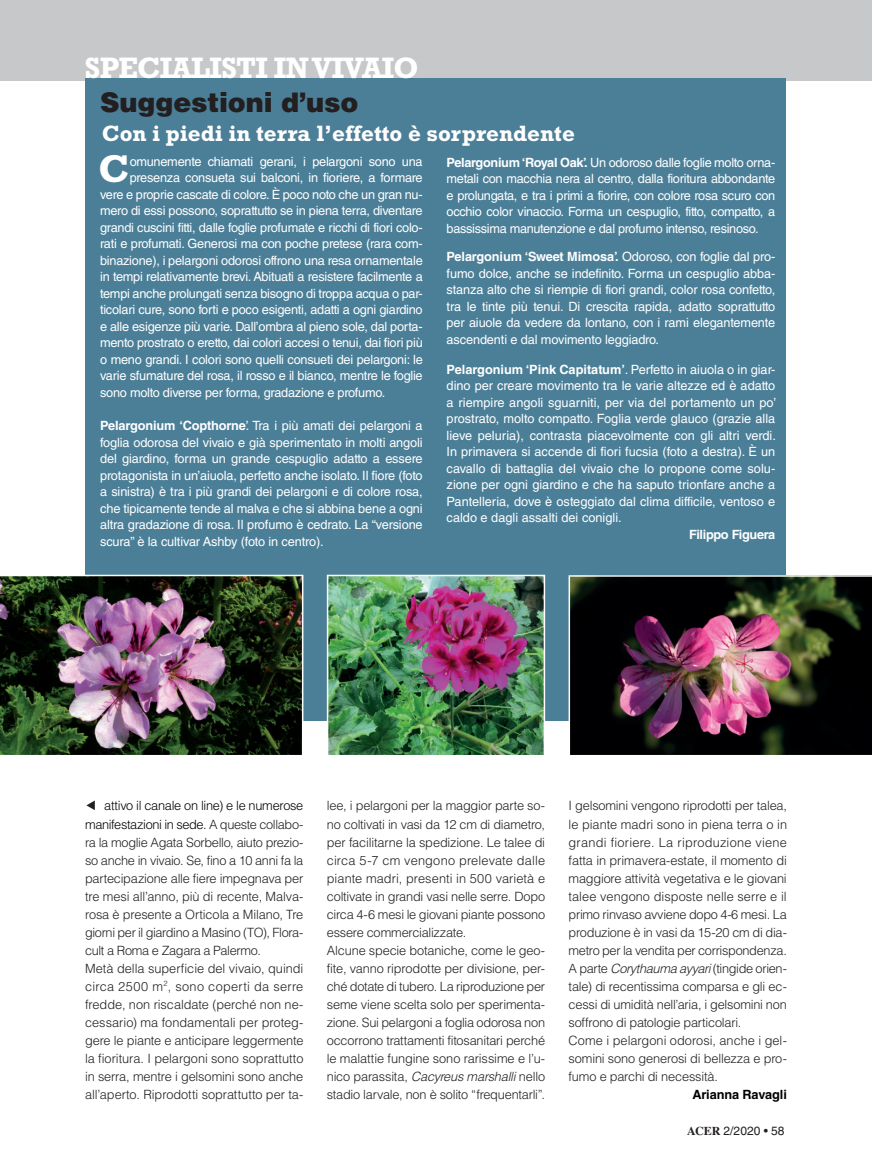
<style>
.page{position:relative;width:872px;height:1170px;background:#fff}
.page>*{position:absolute;margin:0;border:0;box-sizing:border-box;transform-origin:0 0}
.testo-BOX{font:700 39.3px "Rockwell Std";color:#fff}
.VIVAIO{font:700 30px "Rockwell Std";letter-spacing:-.025em;color:#fff}
.TESTO_portante{font:900 27px "Helvetica LT Std";letter-spacing:-.005em;color:#231f20}
.Titolo-BOX{font:700 22.5px "Rockwell Std";color:#fff}
.testo-BOX-2{font:12.75px/16.5px "Helvetica LT Std";letter-spacing:-.02em;color:#fff;text-align:justify}
.TESTO_portante-2{font:300 12.75px/18px "Helvetica LT Std";letter-spacing:-.015em;color:#231f20;text-align:justify}
.TESTO_portante-3{font:700 12.75px "Helvetica LT Std";letter-spacing:-.005em;color:#000}
.testo-BOX-3{font:700 12.75px "Helvetica LT Std";letter-spacing:-.025em;color:#fff}
.t1{font:12px "Helvetica LT Std";color:#231f20}
.s1{font-weight:700}
.s2{color:#000}
.s3{font-style:italic}
.s4{font-family:"Times LT Std";font-weight:700}
</style>
<div class="page">
<div style="left:0;top:0;width:872px;height:80px;background:#c7c8ca"></div>
<div style="left:85px;top:78px;width:700px;height:642px;background:#4b7f98"></div>
<img style="left:0;top:574px;width:303px;height:181px">
<img style="left:330px;top:577px;width:212px;height:176px">
<div style="left:327px;top:574px;width:218px;height:182px;border:2px solid #fff"></div>
<img style="left:568px;top:575px;width:304px;height:180px">
<p class="VIVAIO" style="left:85px;top:50px;width:335px">SPECIALISTI IN VIVAIO</p>
<p class="TESTO_portante" style="left:100px;top:85px;width:260px">Suggestioni d’uso</p>
<p class="Titolo-BOX" style="left:102px;top:120px;width:474px">Con i piedi in terra l’effetto è sorprendente</p>
<p class="testo-BOX" style="left:99px;top:146px;width:32px">C</p>
<p class="testo-BOX-2" style="left:130px;top:153px;width:294px">omunemente chiamati gerani, i pelargoni sono una</p>
<p class="testo-BOX-2" style="left:130px;top:170px;width:294px">presenza consueta sui balconi, in fioriere, a formare</p>
<p class="testo-BOX-2" style="left:100px;top:186px;width:324px">vere e proprie cascate di colore. È poco noto che un gran nu-</p>
<p class="testo-BOX-2" style="left:100px;top:203px;width:324px">mero di essi possono, soprattutto se in piena terra, diventare</p>
<p class="testo-BOX-2" style="left:100px;top:219px;width:324px">grandi cuscini fitti, dalle foglie profumate e ricchi di fiori colo-</p>
<p class="testo-BOX-2" style="left:100px;top:236px;width:324px">rati e profumati. Generosi ma con poche pretese (rara com-</p>
<p class="testo-BOX-2" style="left:100px;top:252px;width:324px">binazione), i pelargoni odorosi offrono una resa ornamentale</p>
<p class="testo-BOX-2" style="left:100px;top:269px;width:324px">in tempi relativamente brevi. Abituati a resistere facilmente a</p>
<p class="testo-BOX-2" style="left:100px;top:285px;width:324px">tempi anche prolungati senza bisogno di troppa acqua o par-</p>
<p class="testo-BOX-2" style="left:100px;top:302px;width:324px">ticolari cure, sono forti e poco esigenti, adatti a ogni giardino</p>
<p class="testo-BOX-2" style="left:100px;top:318px;width:324px">e alle esigenze più varie. Dall’ombra al pieno sole, dal porta-</p>
<p class="testo-BOX-2" style="left:100px;top:335px;width:324px">mento prostrato o eretto, dai colori accesi o tenui, dai fiori più</p>
<p class="testo-BOX-2" style="left:100px;top:351px;width:324px">o meno grandi. I colori sono quelli consueti dei pelargoni: le</p>
<p class="testo-BOX-2" style="left:100px;top:368px;width:324px">varie sfumature del rosa, il rosso e il bianco, mentre le foglie</p>
<p class="testo-BOX-2" style="left:100px;top:384px;width:287px">sono molto diverse per forma, gradazione e profumo.</p>
<p class="testo-BOX-2" style="left:100px;top:417px;width:324px"><span class="s1">Pelargonium ‘Copthorne</span>’. Tra i più amati dei pelargoni a foglia odorosa del vivaio e già sperimentato in molti angoli del giardino, forma un grande cespuglio adatto a essere protagonista in un’aiuola, perfetto anche isolato. Il fiore (foto a sinistra) è tra i più grandi dei pelargoni e di colore rosa, che tipicamente tende al malva e che si abbina bene a ogni altra gradazione di rosa. Il profumo è cedrato. La “versione scura” è la cultivar Ashby (foto in centro).</p>
<p class="testo-BOX-2" style="left:446px;top:154px;width:330px"><span class="s1">Pelargonium ‘Royal Oak’.</span> Un odoroso dalle foglie molto orna&shy;metali con macchia nera al centro, dalla fioritura abbondante e prolungata, e tra i primi a fiorire, con colore rosa scuro con occhio color vinaccio. Forma un cespuglio, fitto, compatto, a bassissima manutenzione e dal profumo intenso, resinoso.</p>
<p class="testo-BOX-2" style="left:446px;top:248px;width:330px"><span class="s1">Pelargonium ‘Sweet Mimosa’.</span> Odoroso, con foglie dal pro&shy;fumo dolce, anche se indefinito. Forma un cespuglio abba&shy;stanza alto che si riempie di fiori grandi, color rosa confetto, tra le tinte più tenui. Di crescita rapida, adatto soprattutto per aiuole da vedere da lontano, con i rami elegantemente ascendenti e dal movimento leggiadro.</p>
<p class="testo-BOX-2" style="left:446px;top:361px;width:331px"><span class="s1">Pelargonium ‘Pink Capitatum’</span>. Perfetto in aiuola o in giar&shy;dino per creare movimento tra le varie altezze ed è adatto a riempire angoli sguarniti, per via del portamento un po’ prostrato, molto compatto. Foglia verde glauco (grazie alla lieve peluria), contrasta piacevolmente con gli altri verdi.<br>In primavera si accende di fiori fucsia (foto a destra). È un cavallo di battaglia del vivaio che lo propone come solu&shy;zione per ogni giardino e che ha saputo trionfare anche a Pantelleria, dove è osteggiato dal clima difficile, ventoso e caldo e dagli assalti dei conigli.</p>
<p class="testo-BOX-3" style="left:689px;top:526px;width:88px">Filippo Figuera</p>
<p class="TESTO_portante-2" style="left:85px;top:796px;width:220px;text-indent:19px"><span class="s2">attivo il canale on line) e le numerose manifestazioni in sede.</span> A queste collabo&shy;ra la moglie Agata Sorbello, aiuto prezio&shy;so anche in vivaio. Se, fino a 10 anni fa la partecipazione alle fiere impegnava per tre mesi all’anno, più di recente, Malva&shy;rosa è presente a Orticola a Milano, Tre giorni per il giardino a Masino (TO), Flora&shy;cult a Roma e Zagara a Palermo.</p>
<p class="TESTO_portante-2" style="left:85px;top:958px;width:220px">Metà della superficie del vivaio, quindi circa 2500 m<sup>2</sup>, sono coperti da serre fredde, non riscaldate (perché non ne&shy;cessario) ma fondamentali per proteg&shy;gere le piante e anticipare leggermente la fioritura. I pelargoni sono soprattutto in serra, mentre i gelsomini sono anche all’aperto. Riprodotti soprattutto per ta-</p>
<p class="TESTO_portante-2" style="left:327px;top:796px;width:220px">lee, i pelargoni per la maggior parte so&shy;no coltivati in vasi da 12 cm di diametro, per facilitarne la spedizione. Le talee di circa 5-7 cm vengono prelevate dalle piante madri, presenti in 500 varietà e coltivate in grandi vasi nelle serre. Dopo circa 4-6 mesi le giovani piante possono essere commercializzate.</p>
<p class="TESTO_portante-2" style="left:327px;top:940px;width:220px">Alcune specie botaniche, come le geo&shy;fite, vanno riprodotte per divisione, per&shy;ché dotate di tubero. La riproduzione per seme viene scelta solo per sperimenta&shy;zione. Sui pelargoni a foglia odorosa non occorrono trattamenti fitosanitari perché le malattie fungine sono rarissime e l’u&shy;nico parassita, <span class="s3">Cacyreus marshalli</span> nello stadio larvale, non è solito “frequentarli”.</p>
<p class="TESTO_portante-2" style="left:568px;top:796px;width:220px">I gelsomini vengono riprodotti per talea, le piante madri sono in piena terra o in grandi fioriere. La riproduzione viene fatta in primavera-estate, il momento di maggiore attività vegetativa e le giovani talee vengono disposte nelle serre e il primo rinvaso avviene dopo 4-6 mesi. La produzione è in vasi da 15-20 cm di dia&shy;metro per la vendita per corrispondenza.<br>A parte <span class="s3">Corythauma ayyari</span> (tingide orien&shy;tale) di recentissima comparsa e gli ec&shy;cessi di umidità nell’aria, i gelsomini non soffrono di patologie particolari.</p>
<p class="TESTO_portante-2" style="left:568px;top:1030px;width:220px">Come i pelargoni odorosi, anche i gel&shy;somini sono generosi di bellezza e pro&shy;fumo e parchi di necessità.</p>
<p class="TESTO_portante-3" style="left:692px;top:1086px;width:96px">Arianna Ravagli</p>
<p class="t1" style="left:687px;top:1123px;width:99px"><span class="s4">ACER</span> 2/2020 • 58</p>
</div>
